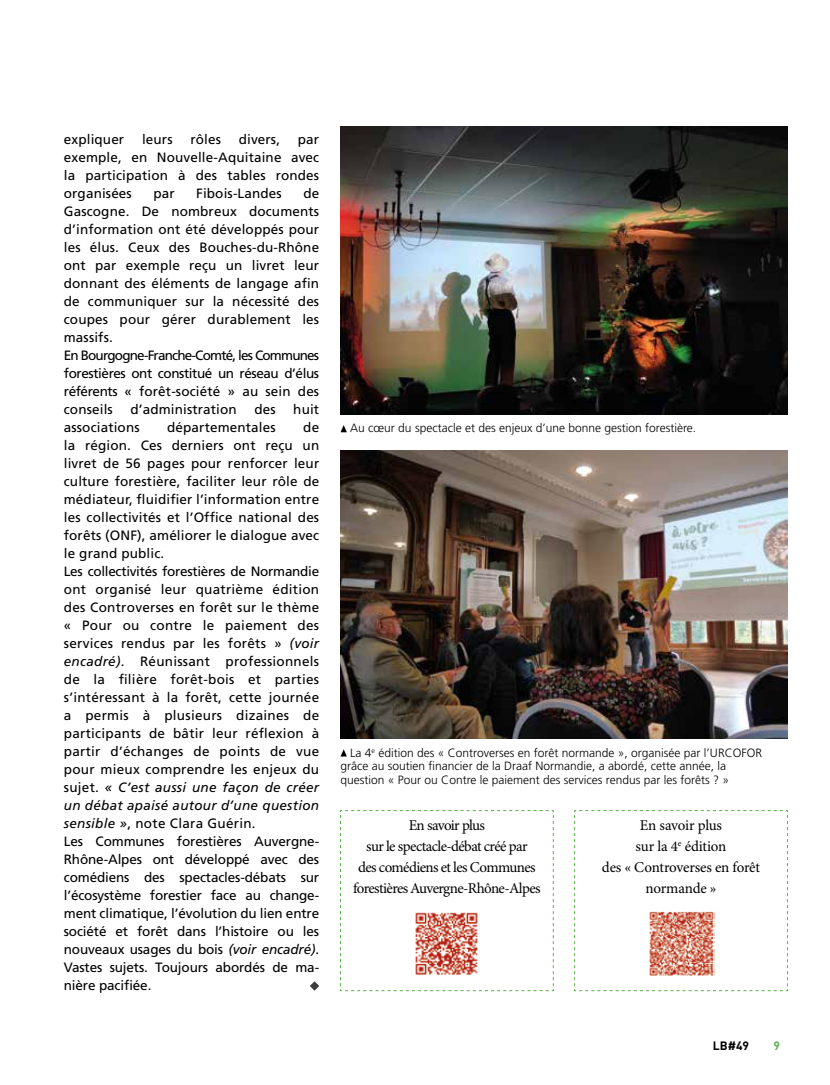
<style>
.page{position:relative;width:830px;height:1085px;background:#fff}
.page>*{position:absolute;margin:0;border:0;box-sizing:border-box;transform-origin:0 0}
.t1{font:15px/21px "Minion Pro";letter-spacing:-.04em;color:#000;text-align:center}
.t2{font:15px/21px "Minion Pro";letter-spacing:-.015em;color:#000;text-align:center}
.t3{font:13.5px/18px "Frutiger";letter-spacing:.01em;color:#000}
.t4{font:300 12px/13.5px "Frutiger";color:#000}
.t5{font:700 12px "DIN Pro";color:#000}
.t6{font:700 12px "DIN Pro";color:#5cb24c}
.s1{font-style:italic}
</style>
<div class="page">
<svg style="left:310px;top:981px;width:9px;height:9px"></svg>
<img style="left:340px;top:126px;width:447px;height:288px">
<img style="left:340px;top:450px;width:447px;height:288px">
<svg style="left:340px;top:425px;width:7px;height:7px"></svg>
<svg style="left:340px;top:749px;width:7px;height:7px"></svg>
<svg style="left:574px;top:810px;width:213px;height:181px"></svg>
<svg style="left:340px;top:810px;width:214px;height:181px"></svg>
<p class="t3" style="left:64px;top:130px;width:62px">expliquer</p>
<p class="t3" style="left:142px;top:130px;width:32px">leurs</p>
<p class="t3" style="left:190px;top:130px;width:32px">rôles</p>
<p class="t3" style="left:239px;top:130px;width:43px">divers,</p>
<p class="t3" style="left:64px;top:130px;width:257px;text-align:justify;text-indent:234px">par exemple, en Nouvelle-Aquitaine avec la participation à des tables rondes organisées</p>
<p class="t3" style="left:64px;top:184px;width:257px;text-indent:239px">de<br>Gascogne. De nombreux documents d’information ont été développés pour les élus. Ceux des Bouches-du-Rhône ont par exemple reçu un livret leur donnant des éléments de langage afin de communiquer sur la nécessité des coupes pour gérer durablement les massifs.<br>En Bourgogne-Franche-Comté, les Communes forestières ont constitué un réseau d’élus référents « forêt-société » au sein des conseils</p>
<p class="t3" style="left:153px;top:184px;width:23px">par</p>
<p class="t3" style="left:196px;top:184px;width:87px">Fibois-Landes</p>
<p class="t3" style="left:130px;top:400px;width:108px">d’administration</p>
<p class="t3" style="left:254px;top:400px;width:23px">des</p>
<p class="t3" style="left:293px;top:400px;width:27px">huit</p>
<p class="t3" style="left:64px;top:418px;width:77px">associations</p>
<p class="t3" style="left:167px;top:418px;width:110px">départementales</p>
<p class="t3" style="left:64px;top:418px;width:257px;text-indent:239px">de la région. Ces derniers ont reçu un livret de 56 pages pour renforcer leur culture forestière, faciliter leur rôle de médiateur, fluidifier l’information entre les collectivités et l’Office national des forêts (ONF), améliorer le dialogue avec le grand public.<br>Les collectivités forestières de Normandie ont organisé leur quatrième édition des Controverses en forêt sur le thème « Pour ou contre le paiement des services rendus par les forêts » <span class="s1">(voir encadré)</span>. Réunissant professionnels de la filière forêt-bois et parties s’intéressant à la forêt, cette journée a permis à plusieurs dizaines de participants de bâtir leur réflexion à partir d’échanges de points de vue pour mieux comprendre les enjeux du sujet. <span class="s1">« C’est aussi une façon de créer un débat apaisé autour d’une question sensible »</span>, note Clara Guérin.<br>Les Communes forestières Auvergne-Rhône-Alpes ont développé avec des comédiens des spectacles-débats sur l’écosystème forestier face au change&shy;ment climatique, l’évolution du lien entre société et forêt dans l’histoire ou les nouveaux usages du bois <span class="s1">(voir encadré)</span>.<br>Vastes sujets. Toujours abordés de ma&shy;nière pacifiée.</p>
<p class="t4" style="left:350px;top:421px;width:347px">Au cœur du spectacle et des enjeux d’une bonne gestion forestière.</p>
<p class="t4" style="left:340px;top:745px;width:423px;text-indent:10px">La 4<sup>e</sup> édition des « Controverses en forêt normande », organisée par l’URCOFOR grâce au soutien financier de la Draaf Normandie, a abordé, cette année, la question « Pour ou Contre le paiement des services rendus par les forêts ? »</p>
<p class="t2" style="left:601px;top:815px;width:159px">En savoir plus<br>sur la 4<sup>e</sup> édition<br>des « Controverses en forêt normande »</p>
<p class="t1" style="left:353px;top:815px;width:189px">En savoir plus<br>sur le spectacle-débat créé par<br>des comédiens et les Communes forestières Auvergne-Rhône-Alpes</p>
<p class="t5" style="left:712px;top:1037px;width:38px">LB#49</p>
<p class="t6" style="left:773px;top:1037px;width:8px">9</p>
</div>
